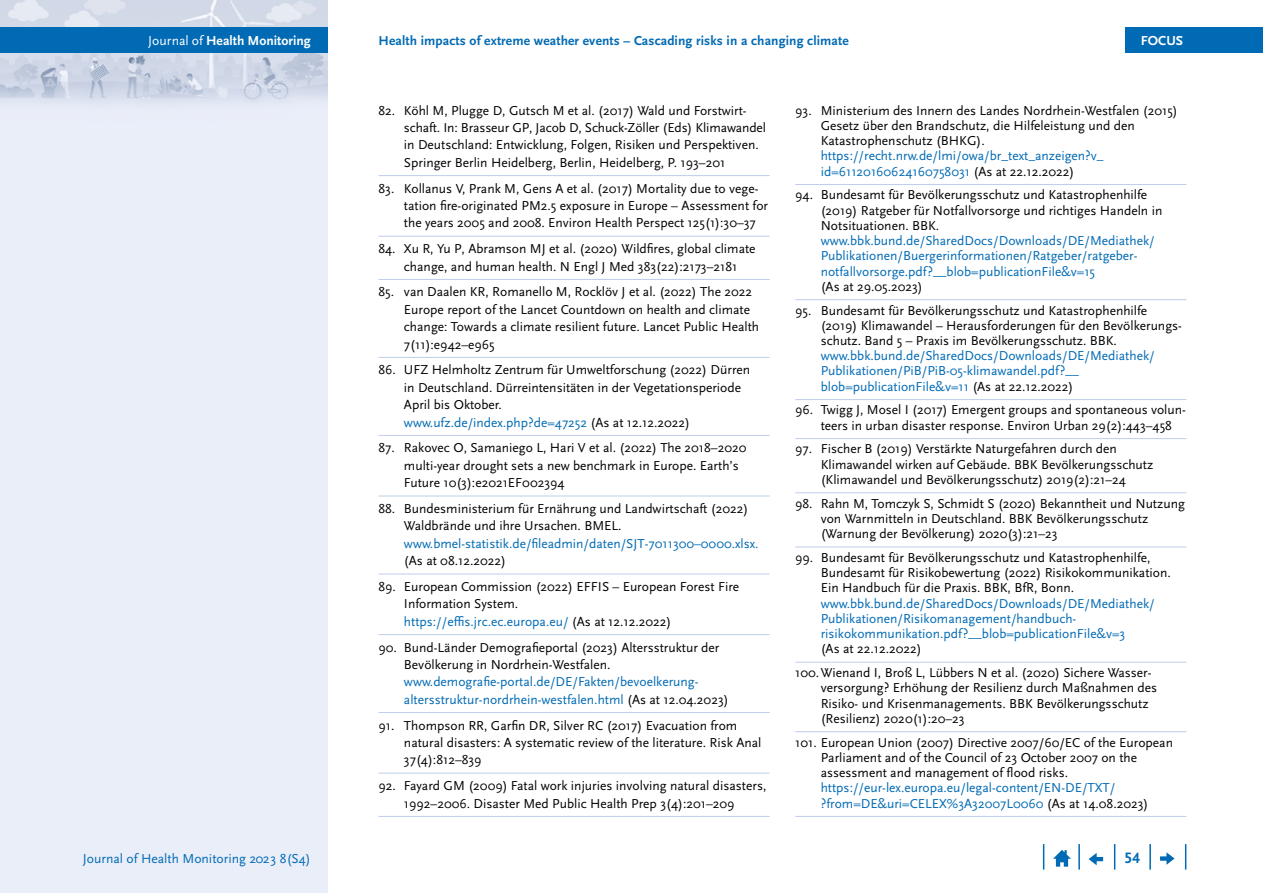
<style>
.page{position:relative;width:1263px;height:893px;background:#fff}
.page>*{position:absolute;margin:0;border:0;box-sizing:border-box;transform-origin:0 0}
.t1{font:700 15.75px "Scala Sans Pro";color:#006ab4}
.t2{font:13.65px "Scala Sans Pro";color:#006ab4}
.t3{font:700 13.65px "Scala Sans Pro";color:#fff}
.t4{font:13.5px/15.3px "Scala Sans Pro";color:#000}
.t5{font:13.5px/15.3px "Scala Sans Pro";color:#006ab4}
.t6{font:700 13.5px "Scala Sans Pro";letter-spacing:.01em;color:#006ab4}
.s1{font-weight:400}
.s2{color:#006ab4}
.s3{color:#000}
</style>
<div class="page">
<div style="left:0;top:0;width:327px;height:893px;background:#eaeef9"></div>
<svg style="left:1185px;top:844px;width:1px;height:26px"></svg>
<hr style="left:1149px;top:844px;width:2px;height:26px;background:#006ab4">
<svg style="left:1114px;top:844px;width:1px;height:26px"></svg>
<hr style="left:1078px;top:844px;width:2px;height:26px;background:#006ab4">
<svg style="left:1043px;top:844px;width:1px;height:26px"></svg>
<div style="left:1126px;top:28px;width:137px;height:25px;background:#006ab4"></div>
<img style="left:0;top:0;width:327px;height:104px">
<div style="left:0;top:28px;width:327px;height:25px;background:#006ab4"></div>
<hr style="left:795px;top:184px;width:391px;height:1px;background:#bdceeb">
<hr style="left:795px;top:299px;width:391px;height:1px;background:#bdceeb">
<hr style="left:795px;top:399px;width:391px;height:1px;background:#bdceeb">
<hr style="left:795px;top:438px;width:391px;height:1px;background:#bdceeb">
<hr style="left:795px;top:492px;width:391px;height:1px;background:#bdceeb">
<hr style="left:795px;top:547px;width:391px;height:1px;background:#bdceeb">
<hr style="left:795px;top:662px;width:391px;height:1px;background:#bdceeb">
<hr style="left:795px;top:731px;width:391px;height:1px;background:#bdceeb">
<hr style="left:795px;top:816px;width:391px;height:1px;background:#bdceeb">
<hr style="left:378px;top:175px;width:392px;height:1px;background:#bdceeb">
<hr style="left:378px;top:236px;width:392px;height:1px;background:#bdceeb">
<hr style="left:378px;top:279px;width:392px;height:1px;background:#bdceeb">
<hr style="left:378px;top:357px;width:392px;height:1px;background:#bdceeb">
<hr style="left:378px;top:435px;width:392px;height:1px;background:#bdceeb">
<hr style="left:378px;top:496px;width:392px;height:1px;background:#bdceeb">
<hr style="left:378px;top:574px;width:392px;height:1px;background:#bdceeb">
<hr style="left:378px;top:634px;width:392px;height:1px;background:#bdceeb">
<hr style="left:378px;top:712px;width:392px;height:1px;background:#bdceeb">
<hr style="left:378px;top:773px;width:392px;height:1px;background:#bdceeb">
<hr style="left:378px;top:816px;width:392px;height:1px;background:#bdceeb">
<svg style="left:1053px;top:850px;width:18px;height:17px"></svg>
<svg style="left:1089px;top:853px;width:14px;height:12px"></svg>
<svg style="left:1160px;top:852px;width:14px;height:13px"></svg>
<p class="t3" style="left:148px;top:33px;width:164px"><span class="s1">Journal of</span> Health Monitoring</p>
<p class="t2" style="left:83px;top:850px;width:229px">Journal of Health Monitoring 2023 8(S4)</p>
<p class="t6" style="left:378px;top:33px;width:472px">Health impacts of extreme weather events – Cascading risks in a changing climate</p>
<p class="t3" style="left:1141px;top:33px;width:44px">FOCUS</p>
<p class="t4" style="left:404px;top:101px;width:363px;line-height:17.4px;text-indent:-26px">82. Köhl M, Plugge D, Gutsch M et al. (2017) Wald und Forstwirt&shy;schaft. In: Brasseur GP, Jacob D, Schuck-Zöller (Eds) Klimawandel in Deutschland: Entwicklung, Folgen, Risiken und Perspektiven.<br>Springer Berlin Heidelberg, Berlin, Heidelberg, P. 193–201</p>
<p class="t4" style="left:404px;top:179px;width:366px;line-height:17.4px;text-indent:-26px">83. Kollanus V, Prank M, Gens A et al. (2017) Mortality due to vege&shy;tation fire-originated PM2.5 exposure in Europe – Assessment for the years 2005 and 2008. Environ Health Perspect 125(1):30–37</p>
<p class="t4" style="left:378px;top:240px;width:379px;line-height:17.4px;text-align:center">84. Xu R, Yu P, Abramson MJ et al. (2020) Wildfires, global climate change, and human health. N Engl J Med 383(22):2173–2181</p>
<p class="t4" style="left:404px;top:283px;width:357px;line-height:17.4px;text-indent:-26px">85. van Daalen KR, Romanello M, Rocklöv J et al. (2022) The 2022<br>Europe report of the Lancet Countdown on health and climate change: Towards a climate resilient future. Lancet Public Health 7(11):e942–e965</p>
<p class="t4" style="left:404px;top:361px;width:348px;line-height:17.4px;text-indent:-26px">86. UFZ Helmholtz Zentrum für Umweltforschung (2022) Dürren in Deutschland. Dürreintensitäten in der Vegetationsperiode April bis Oktober.<br><span class="s2">www.ufz.de/index.php?de=47252</span> (As at 12.12.2022)</p>
<p class="t4" style="left:404px;top:439px;width:344px;line-height:17.4px;text-indent:-26px">87. Rakovec O, Samaniego L, Hari V et al. (2022) The 2018–2020 multi-year drought sets a new benchmark in Europe. Earth’s<br>Future 10(3):e2021EF002394</p>
<p class="t4" style="left:404px;top:500px;width:356px;line-height:17.4px;text-indent:-26px">88. Bundesministerium für Ernährung und Landwirtschaft (2022)<br>Waldbrände und ihre Ursachen. BMEL. <span class="s2">www.bmel-statistik.de/fileadmin/daten/SJT-7011300–0000.xlsx. </span>(As at 08.12.2022)</p>
<p class="t4" style="left:404px;top:578px;width:337px;line-height:17.4px;text-indent:-26px">89. European Commission (2022) EFFIS – European Forest Fire<br>Information System.<br><span class="s2">https://effis.jrc.ec.europa.eu/</span> (As at 12.12.2022)</p>
<p class="t4" style="left:404px;top:638px;width:326px;line-height:17.4px;text-indent:-26px">90. Bund-Länder Demografieportal (2023) Altersstruktur der Bevölkerung in Nordrhein-Westfalen. <span class="s2">www.demografie-portal.de/DE/Fakten/bevoelkerung&shy;altersstruktur-nordrhein-westfalen.html</span> (As at 12.04.2023)</p>
<p class="t4" style="left:404px;top:716px;width:359px;line-height:17.4px;text-indent:-26px">91. Thompson RR, Garfin DR, Silver RC (2017) Evacuation from natural disasters: A systematic review of the literature. Risk Anal<br>37(4):812–839</p>
<p class="t4" style="left:378px;top:777px;width:389px;line-height:17.4px;text-align:center">92. Fayard GM (2009) Fatal work injuries involving natural disasters,<br>1992–2006. Disaster Med Public Health Prep 3(4):201–209</p>
<p class="t4" style="left:821px;top:103px;width:359px;text-indent:-26px">93. Ministerium des Innern des Landes Nordrhein-Westfalen (2015)<br>Gesetz über den Brandschutz, die Hilfeleistung und den Katastrophenschutz (BHKG). <span class="s2">https://recht.nrw.de/lmi/owa/br_text_anzeigen?v_ id=61120160624160758031</span> (As at 22.12.2022)</p>
<p class="t5" style="left:821px;top:187px;width:343px;text-indent:-26px"><span class="s3">94. Bundesamt für Bevölkerungsschutz und Katastrophenhilfe (2019) Ratgeber für Notfallvorsorge und richtiges Handeln in Notsituationen. BBK. </span>www.bbk.bund.de/SharedDocs/Downloads/DE/Mediathek/ Publikationen/Buergerinformationen/Ratgeber/ratgeber&shy;notfallvorsorge.pdf?__blob=publicationFile&amp;v=15<br><span class="s3">(As at 29.05.2023)</span></p>
<p class="t4" style="left:821px;top:302px;width:362px;text-indent:-26px">95. Bundesamt für Bevölkerungsschutz und Katastrophenhilfe (2019) Klimawandel – Herausforderungen für den Bevölkerungs&shy;schutz. Band 5 – Praxis im Bevölkerungsschutz. BBK. <span class="s2">www.bbk.bund.de/SharedDocs/Downloads/DE/Mediathek/ Publikationen/PiB/PiB-05-klimawandel.pdf?__ blob=publicationFile&amp;v=11</span> (As at 22.12.2022)</p>
<p class="t4" style="left:821px;top:402px;width:365px;text-indent:-26px">96. Twigg J, Mosel I (2017) Emergent groups and spontaneous volun&shy;teers in urban disaster response. Environ Urban 29(2):443–458</p>
<p class="t4" style="left:821px;top:441px;width:334px;text-indent:-26px">97. Fischer B (2019) Verstärkte Naturgefahren durch den<br>Klimawandel wirken auf Gebäude. BBK Bevölkerungsschutz (Klimawandel und Bevölkerungsschutz) 2019(2):21–24</p>
<p class="t4" style="left:821px;top:496px;width:366px;text-indent:-26px">98. Rahn M, Tomczyk S, Schmidt S (2020) Bekanntheit und Nutzung von Warnmitteln in Deutschland. BBK Bevölkerungsschutz (Warnung der Bevölkerung) 2020(3):21–23</p>
<p class="t4" style="left:821px;top:550px;width:352px;text-indent:-26px">99. Bundesamt für Bevölkerungsschutz und Katastrophenhilfe, Bundesamt für Risikobewertung (2022) Risikokommunikation.<br>Ein Handbuch für die Praxis. BBK, BfR, Bonn. <span class="s2">www.bbk.bund.de/SharedDocs/Downloads/DE/Mediathek/ Publikationen/Risikomanagement/handbuch&shy;risikokommunikation.pdf?__blob=publicationFile&amp;v=3<br></span>(As at 22.12.2022)</p>
<p class="t4" style="left:821px;top:665px;width:338px;text-indent:-26px">100.Wienand I, Broß L, Lübbers N et al. (2020) Sichere Wasser&shy;versorgung? Erhöhung der Resilienz durch Maßnahmen des Risiko- und Krisenmanagements. BBK Bevölkerungsschutz (Resilienz) 2020(1):20–23</p>
<p class="t4" style="left:821px;top:734px;width:354px;text-indent:-26px">101. European Union (2007) Directive 2007/60/EC of the European Parliament and of the Council of 23 October 2007 on the assessment and management of flood risks. <span class="s2">https://eur-lex.europa.eu/legal-content/EN-DE/TXT/ ?from=DE&amp;uri=CELEX%3A32007L0060</span> (As at 14.08.2023)</p>
<p class="t1" style="left:1124px;top:849px;width:17px">54</p>
</div>
